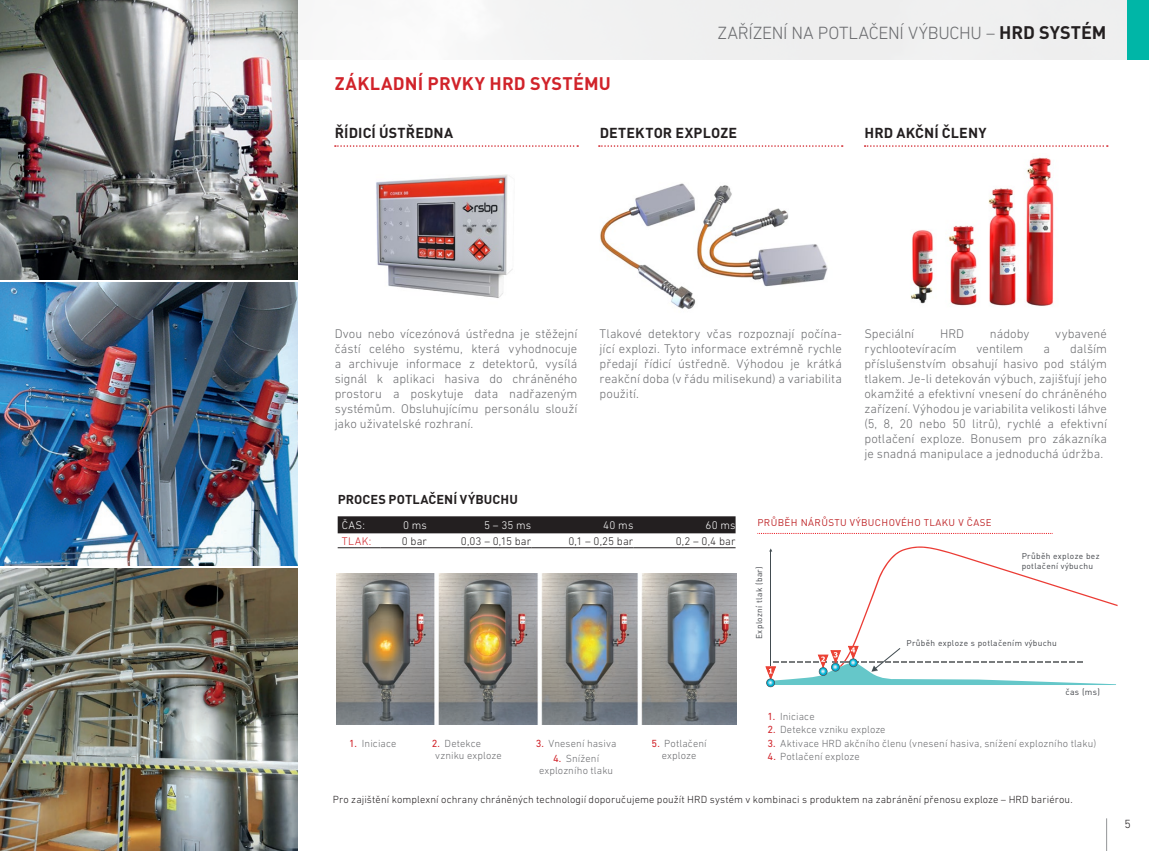
<style>
.page{position:relative;width:1149px;height:851px;background:#fff}
.page>*{position:absolute;margin:0;border:0;box-sizing:border-box;transform-origin:0 0}
.H_page_section{font:300 18px "DIN Next LT Pro";letter-spacing:-.02em;color:#6c6d70}
.H1_on_black{font:700 18px "DIN Pro";letter-spacing:.01em;color:#d1232a}
.H1_black{font:700 14.25px "DIN Pro";letter-spacing:.01em;color:#231f20}
.Body_smaller{font:300 12.75px/15px "DIN Next LT Pro";color:#6c6d70;text-align:justify}
.H2_black{font:700 12.75px "DIN Pro";letter-spacing:.005em;color:#231f20}
.t1{font:300 12px "DIN Next LT Pro";color:#231f20}
.Table_bigger{font:300 11.25px "DIN Next LT Pro";letter-spacing:.01em;color:#231f20}
.t2{font:300 11.25px "DIN Next LT Pro";letter-spacing:.015em;color:#fff}
.t3{font:300 11.25px "DIN Next LT Pro";color:#d1232a}
.t4{font:300 10.5px/12px "DIN Next LT Pro";letter-spacing:.01em;color:#6c6d70;text-align:center}
.Photo_caption_small{font:300 10.5px "DIN Next LT Pro";letter-spacing:.01em;color:#231f20}
.t5{font:9.75px "DIN Pro";letter-spacing:.04em;color:#bf2629}
.t6{font:8.55px "DIN Pro";color:#414449}
.t7{font:8.4px/10.1px "DIN Pro";letter-spacing:.04em;color:#414449}
.s1{font-family:"DIN Pro";font-weight:700;color:#231f20}
.s2{font-weight:400;color:#d1232a}
</style>
<div class="page">
<div style="left:0;top:0;width:1148px;height:60px;background:#f0f0f0"></div>
<hr style="left:1105px;top:818px;width:1px;height:32px;background:#939598">
<div style="left:1127px;top:0;width:21px;height:59px;background:#00b6a7"></div>
<img style="left:0;top:283px;width:298px;height:283px">
<img style="left:0;top:0;width:298px;height:280px">
<img style="left:0;top:569px;width:298px;height:281px">
<img style="left:910px;top:157px;width:144px;height:149px">
<img style="left:337px;top:573px;width:399px;height:151px">
<img style="left:376px;top:174px;width:137px;height:124px">
<img style="left:600px;top:183px;width:228px;height:126px">
<svg style="left:335px;top:145px;width:243px;height:2px"></svg>
<svg style="left:598px;top:145px;width:244px;height:2px"></svg>
<svg style="left:864px;top:145px;width:243px;height:2px"></svg>
<svg style="left:757px;top:533px;width:295px;height:1px"></svg>
<svg style="left:765px;top:546px;width:352px;height:141px"></svg>
<div style="left:337px;top:516px;width:398px;height:17px;background:#231f20"></div>
<hr style="left:337px;top:547px;width:43px;height:1px;background:#231f20">
<hr style="left:380px;top:547px;width:47px;height:1px;background:#231f20">
<hr style="left:427px;top:547px;width:104px;height:1px;background:#231f20">
<hr style="left:531px;top:547px;width:102px;height:1px;background:#231f20">
<hr style="left:633px;top:547px;width:102px;height:1px;background:#231f20">
<p class="H1_on_black" style="left:334px;top:71px;width:277px">ZÁKLADNÍ PRVKY HRD SYSTÉMU</p>
<p class="H_page_section" style="left:717px;top:22px;width:390px">ZAŘÍZENÍ NA POTLAČENÍ VÝBUCHU – <span class="s1">HRD SYSTÉM</span></p>
<p class="H1_black" style="left:334px;top:123px;width:120px">ŘÍDICÍ ÚSTŘEDNA</p>
<p class="H1_black" style="left:599px;top:123px;width:139px">DETEKTOR EXPLOZE</p>
<p class="H1_black" style="left:864px;top:123px;width:124px">HRD AKČNÍ ČLENY</p>
<p class="Body_smaller" style="left:334px;top:326px;width:244px">Dvou nebo vícezónová ústředna je stěžejní částí celého systému, která vyhodnocuje a archivuje informace z detektorů, vysílá signál k aplikaci hasiva do chráněného prostoru a poskytuje data nadřazeným systémům. Obsluhujícímu personálu slouží jako uživatelské rozhraní.</p>
<p class="Body_smaller" style="left:599px;top:326px;width:244px">Tlakové detektory včas rozpoznají počína&shy;jící explozi. Tyto informace extrémně rychle předají řídicí ústředně. Výhodou je krátká reakční doba (v řádu milisekund) a variabilita použití.</p>
<p class="H2_black" style="left:337px;top:491px;width:181px">PROCES POTLAČENÍ VÝBUCHU</p>
<p class="Body_smaller" style="left:864px;top:326px;width:51px">Speciální</p>
<p class="Body_smaller" style="left:939px;top:326px;width:26px">HRD</p>
<p class="Body_smaller" style="left:989px;top:326px;width:41px">nádoby</p>
<p class="Body_smaller" style="left:1054px;top:326px;width:53px">vybavené</p>
<p class="Body_smaller" style="left:864px;top:341px;width:94px">rychlootevíracím</p>
<p class="Body_smaller" style="left:976px;top:341px;width:48px">ventilem</p>
<p class="Body_smaller" style="left:1043px;top:341px;width:8px">a</p>
<p class="Body_smaller" style="left:864px;top:341px;width:244px;text-indent:206px">dalším příslušenstvím obsahují hasivo pod stálým tlakem. Je-li detekován výbuch, zajišťují jeho okamžité a efektivní vnesení do chráněného zařízení. Výhodou je variabilita velikosti láhve (5, 8, 20 nebo 50 litrů), rychlé a efektivní potlačení exploze. Bonusem pro zákazníka je snadná manipulace a jednoduchá údržba.</p>
<p class="t2" style="left:342px;top:518px;width:24px">ČAS:</p>
<p class="t2" style="left:403px;top:518px;width:25px">0 ms</p>
<p class="t2" style="left:484px;top:518px;width:49px">5 – 35 ms</p>
<p class="t2" style="left:603px;top:518px;width:32px">40 ms</p>
<p class="t2" style="left:705px;top:518px;width:32px">60 ms</p>
<p class="t3" style="left:342px;top:534px;width:31px">TLAK:</p>
<p class="Table_bigger" style="left:401px;top:534px;width:27px">0 bar</p>
<p class="Table_bigger" style="left:461px;top:534px;width:72px">0,03 – 0,15 bar</p>
<p class="Table_bigger" style="left:568px;top:534px;width:66px">0,1 – 0,25 bar</p>
<p class="Table_bigger" style="left:675px;top:534px;width:61px">0,2 – 0,4 bar</p>
<p class="t5" style="left:757px;top:515px;width:236px">PRŮBĚH NÁRŮSTU VÝBUCHOVÉHO TLAKU V ČASE</p>
<p class="t7" style="left:753px;top:639px;width:74px;rotate:-90deg">Explozní tlak (bar)</p>
<p class="t7" style="left:1021px;top:550px;width:79px">Průběh exploze bez potlačení výbuchu</p>
<p class="t7" style="left:906px;top:637px;width:152px">Průběh exploze s potlačením výbuchu</p>
<p class="t6" style="left:1065px;top:685px;width:36px">čas (ms)</p>
<p class="t4" style="left:767px;top:710px;width:49px"><span class="s2">1.</span> Iniciace</p>
<p class="t4" style="left:767px;top:723px;width:120px"><span class="s2">2.</span> Detekce vzniku exploze</p>
<p class="t4" style="left:767px;top:737px;width:330px"><span class="s2">3.</span> Aktivace HRD akčního členu (vnesení hasiva, snížení explozního tlaku)</p>
<p class="t4" style="left:767px;top:750px;width:94px"><span class="s2">4.</span> Potlačení exploze</p>
<p class="t4" style="left:651px;top:737px;width:57px"><span class="s2">5.</span> Potlačení exploze</p>
<p class="Photo_caption_small" style="left:333px;top:793px;width:741px">Pro zajištění komplexní ochrany chráněných technologií doporučujeme použít HRD systém v kombinaci s produktem na zabránění přenosu exploze – HRD bariérou.</p>
<p class="t4" style="left:349px;top:737px;width:49px"><span class="s2">1.</span> Iniciace</p>
<p class="t4" style="left:435px;top:737px;width:68px;text-align:left;text-indent:-3px"><span class="s2">2.</span> Detekce vzniku exploze</p>
<p class="t4" style="left:535px;top:737px;width:82px"><span class="s2">3.</span> Vnesení hasiva</p>
<p class="t4" style="left:539px;top:752px;width:76px"><span class="s2">4.</span> Snížení explozního tlaku</p>
<p class="t1" style="left:1123px;top:816px;width:8px">5</p>
</div>
